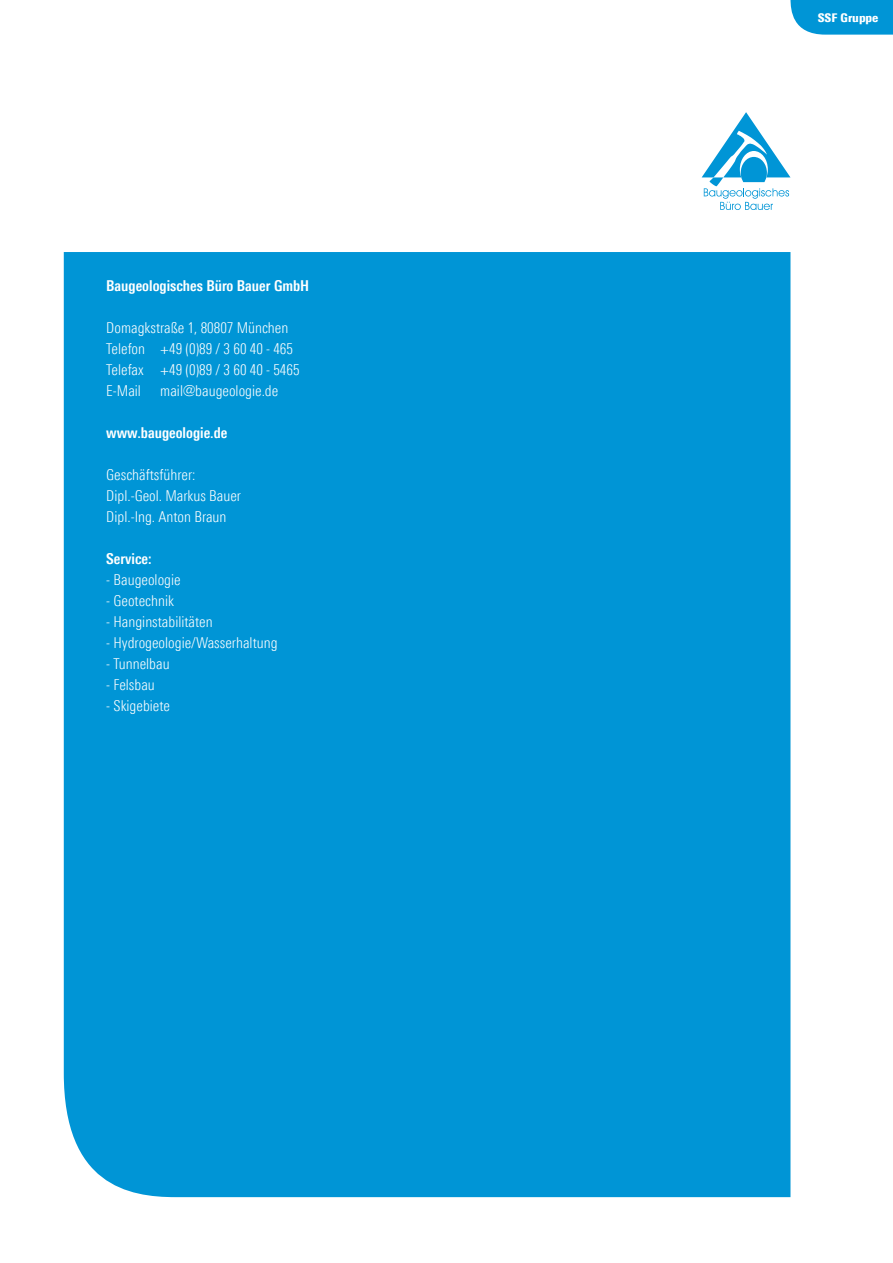
<style>
.page{position:relative;width:893px;height:1263px;background:#fff}
.page>*{position:absolute;margin:0;border:0;box-sizing:border-box;transform-origin:0 0}
.t1{font:300 15px/21px "Linotype Univers 320 Cn";color:#fff}
.t2{font:700 15px "Linotype Univers 620 Cn";color:#fff}
.t3{font:900 12px "Linotype Univers 820 Cn";color:#fff}
</style>
<div class="page">
<div style="left:64px;top:252px;width:726px;height:945px;background:#0095d6"></div>
<svg style="left:702px;top:112px;width:88px;height:98px"></svg>
<svg style="left:790px;top:0;width:103px;height:35px;background:#129cd8"></svg>
<p class="t2" style="left:106px;top:277px;width:204px">Baugeologisches Büro Bauer GmbH</p>
<p class="t1" style="left:106px;top:317px;width:195px">Domagkstraße 1, 80807 München<br>Telefon +49 (0)89 / 3 60 40 - 465<br>Telefax +49 (0)89 / 3 60 40 - 5465<br>E-Mail</p>
<p class="t1" style="left:160px;top:380px;width:120px">mail@baugeologie.de</p>
<p class="t2" style="left:106px;top:424px;width:123px">www.baugeologie.de</p>
<p class="t1" style="left:106px;top:464px;width:136px">Geschäftsführer:<br>Dipl.-Geol. Markus Bauer<br>Dipl.-Ing. Anton Braun</p>
<p class="t2" style="left:106px;top:550px;width:47px">Service:</p>
<p class="t1" style="left:106px;top:569px;width:76px">- Baugeologie</p>
<p class="t1" style="left:106px;top:590px;width:69px">- Geotechnik</p>
<p class="t1" style="left:106px;top:611px;width:108px">- Hanginstabilitäten</p>
<p class="t1" style="left:106px;top:632px;width:173px">- Hydrogeologie/Wasserhaltung</p>
<p class="t1" style="left:106px;top:653px;width:65px">- Tunnelbau</p>
<p class="t1" style="left:106px;top:674px;width:50px">- Felsbau</p>
<p class="t1" style="left:106px;top:695px;width:65px">- Skigebiete</p>
<p class="t3" style="left:818px;top:10px;width:62px">SSF Gruppe</p>
</div>
